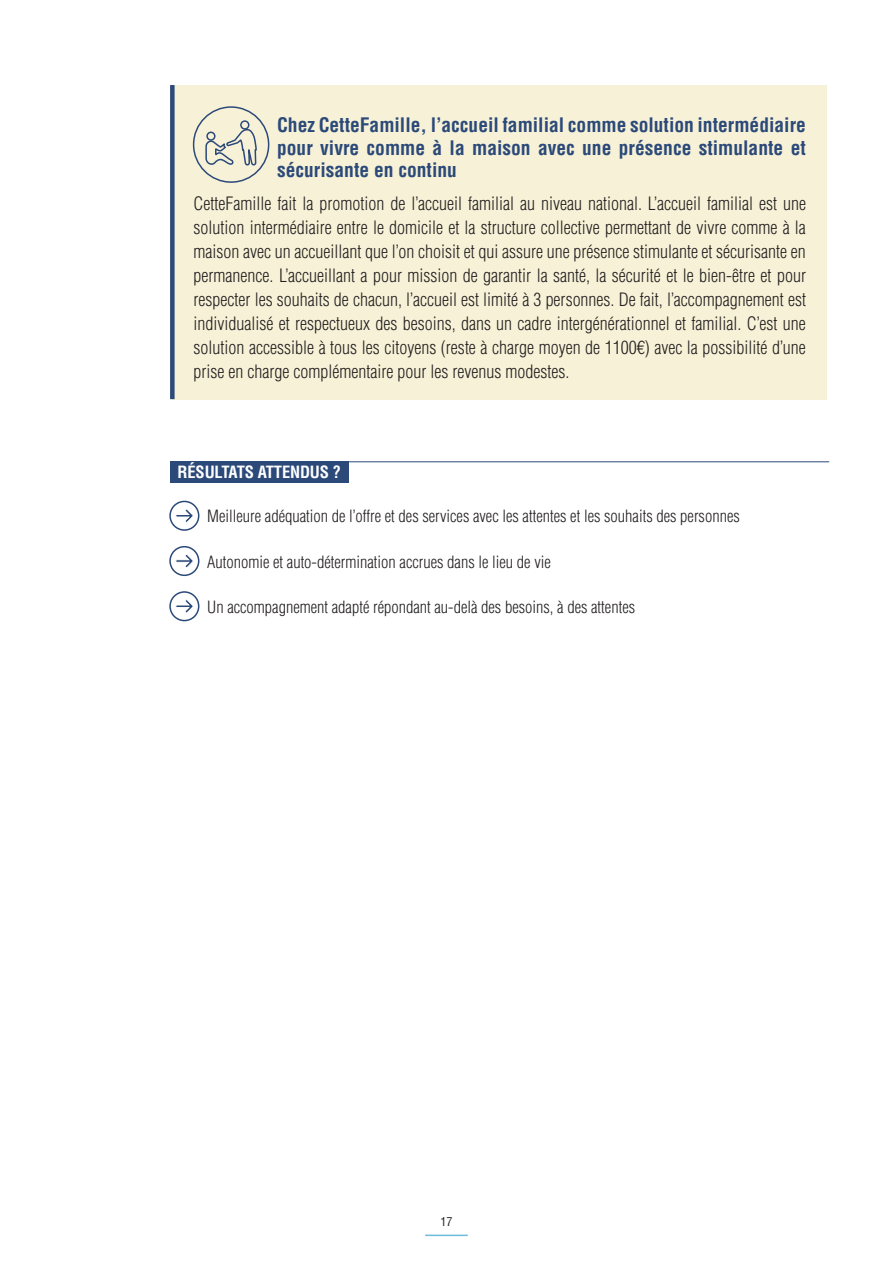
<style>
.page{position:relative;width:893px;height:1263px;background:#fff}
.page>*{position:absolute;margin:0;border:0;box-sizing:border-box;transform-origin:0 0}
.t1{font:700 condensed 19.5px/22.5px "Helvetica LT Std";color:#2b4979;text-align:justify}
.t2{font:300 condensed 18px/24px "Helvetica LT Std";color:#231f20;text-align:justify}
.t3{font:300 condensed 16.5px "Helvetica LT Std";color:#231f20}
.t4{font:700 condensed 16.5px "Helvetica LT Std";letter-spacing:-.01em;color:#fff}
.t5{font:condensed 12px "Helvetica LT Std";color:#231f20}
</style>
<div class="page">
<hr style="left:170px;top:461px;width:659px;height:1px;background:#2b4979">
<div style="left:172px;top:85px;width:655px;height:314px;background:#f7f2d7"></div>
<div style="left:170px;top:85px;width:5px;height:314px;background:#2b4979"></div>
<div style="left:193px;top:106px;width:76px;height:77px;border:2px solid #2b4979;border-radius:50%"></div>
<svg style="left:205px;top:128px;width:52px;height:38px"></svg>
<div style="left:240px;top:120px;width:9px;height:10px;border:2px solid #2b4979;border-radius:50%"></div>
<div style="left:170px;top:461px;width:179px;height:22px;background:#2b4979"></div>
<svg style="left:170px;top:501px;width:29px;height:29px"></svg>
<div style="left:169px;top:501px;width:30px;height:30px;border:2px solid #2b4979;border-radius:50%"></div>
<svg style="left:175px;top:508px;width:19px;height:15px"></svg>
<svg style="left:170px;top:547px;width:29px;height:28px"></svg>
<div style="left:169px;top:546px;width:30px;height:30px;border:2px solid #2b4979;border-radius:50%"></div>
<svg style="left:175px;top:553px;width:19px;height:16px"></svg>
<svg style="left:170px;top:592px;width:29px;height:29px"></svg>
<div style="left:169px;top:591px;width:30px;height:30px;border:2px solid #2b4979;border-radius:50%"></div>
<svg style="left:175px;top:598px;width:19px;height:16px"></svg>
<hr style="left:425px;top:1234px;width:43px;height:2px;background:#6bbcdb">
<p class="t1" style="left:277px;top:114px;width:530px">Chez CetteFamille, l’accueil familial comme solution intermédiaire pour vivre comme à la maison avec une présence stimulante et sécurisante en continu</p>
<p class="t2" style="left:194px;top:191px;width:614px">CetteFamille fait la promotion de l’accueil familial au niveau national. L’accueil familial est une solution intermédiaire entre le domicile et la structure collective permettant de vivre comme à la maison avec un accueillant que l’on choisit et qui assure une présence stimulante et sécurisante en permanence. L’accueillant a pour mission de garantir la santé, la sécurité et le bien-être et pour respecter les souhaits de chacun, l’accueil est limité à 3 personnes. De fait, l’accompagnement est individualisé et respectueux des besoins, dans un cadre intergénérationnel et familial. C’est une solution accessible à tous les citoyens (reste à charge moyen de 1100€) avec la possibilité d’une prise en charge complémentaire pour les revenus modestes.</p>
<p class="t4" style="left:178px;top:461px;width:165px">RÉSULTATS ATTENDUS ?</p>
<p class="t3" style="left:207px;top:506px;width:534px">Meilleure adéquation de l’offre et des services avec les attentes et les souhaits des personnes</p>
<p class="t3" style="left:207px;top:551px;width:345px">Autonomie et auto-détermination accrues dans le lieu de vie</p>
<p class="t3" style="left:207px;top:597px;width:429px">Un accompagnement adapté répondant au-delà des besoins, à des attentes</p>
<p class="t5" style="left:440px;top:1214px;width:13px">17</p>
</div>
